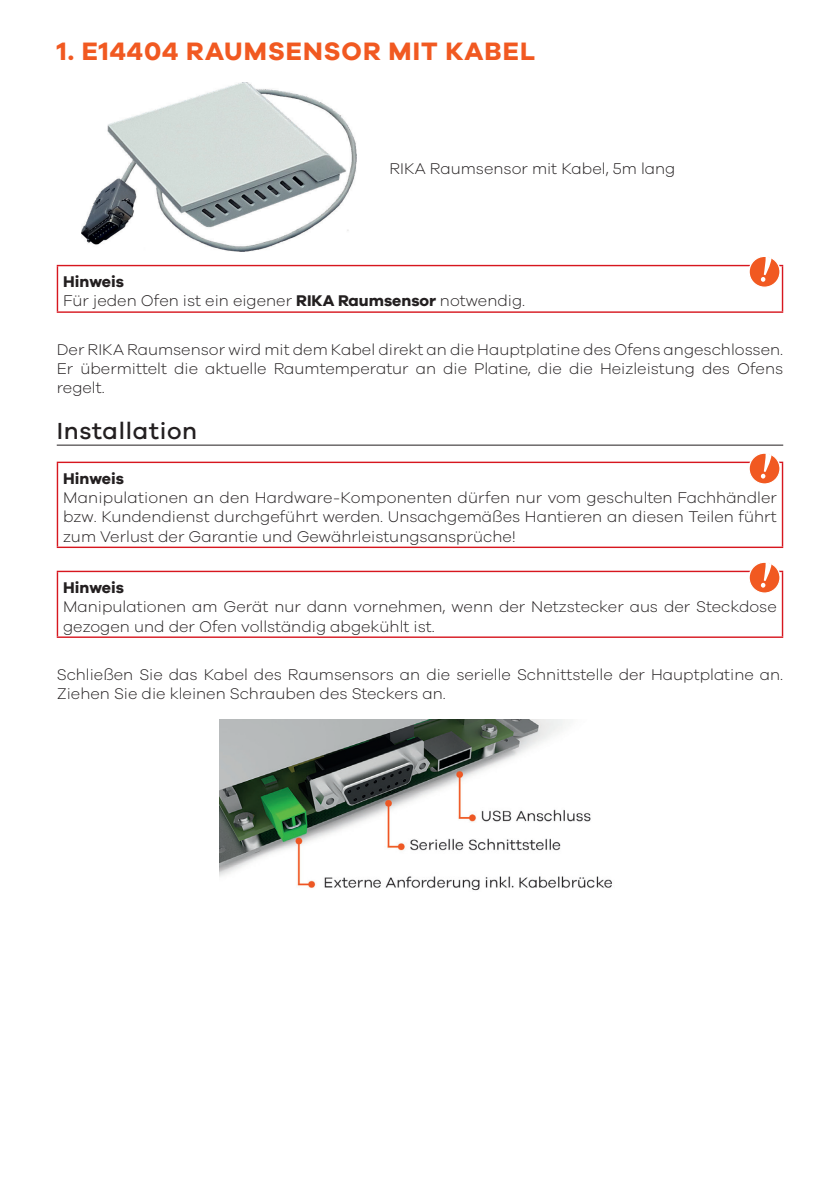
<style>
.page{position:relative;width:840px;height:1191px;background:#fff}
.page>*{position:absolute;margin:0;border:0;box-sizing:border-box;transform-origin:0 0}
.t1{font:700 26px "Galano Grotesque";letter-spacing:.04em;color:#f15921}
.H2_-_SubHeader{font:500 24px "Galano Grotesque";letter-spacing:.03em;color:#231f20}
.Tabellen_Hinweis_Tip{font:300 16px/19.2px "Galano Grotesque";color:#231f20;text-align:justify}
.BT_-_BodyText{font:300 16px/19.2px "Galano Grotesque";color:#231f20;text-align:justify}
.Tabellen_Hinweis_Tip-2{font:700 16px "Galano Grotesque";color:#231f20}
.s1{font-weight:700}
</style>
<div class="page">
<hr style="left:57px;top:444px;width:725px;height:1px;background:#231f20">
<img style="left:81px;top:82px;width:275px;height:169px">
<hr style="left:57px;top:265px;width:725px;height:1px;background:#d7171f">
<hr style="left:57px;top:266px;width:1px;height:45px;background:#d7171f">
<hr style="left:781px;top:266px;width:1px;height:45px;background:#d7171f">
<hr style="left:57px;top:311px;width:725px;height:2px;background:#d7171f">
<hr style="left:57px;top:461px;width:725px;height:2px;background:#d7171f">
<hr style="left:57px;top:463px;width:1px;height:83px;background:#d7171f">
<hr style="left:781px;top:463px;width:1px;height:83px;background:#d7171f">
<hr style="left:57px;top:546px;width:725px;height:2px;background:#d7171f">
<hr style="left:57px;top:571px;width:725px;height:1px;background:#d7171f">
<hr style="left:57px;top:572px;width:1px;height:64px;background:#d7171f">
<hr style="left:781px;top:572px;width:1px;height:64px;background:#d7171f">
<hr style="left:57px;top:636px;width:725px;height:2px;background:#d7171f">
<img style="left:219px;top:719px;width:393px;height:172px">
<div style="left:748px;top:256px;width:31px;height:31px;background:#f15921;border-radius:50%"></div>
<div style="left:748px;top:256px;width:32px;height:32px;border:1px solid #fff;border-radius:50%"></div>
<svg style="left:760px;top:256px;width:11px;height:26px"></svg>
<div style="left:748px;top:453px;width:31px;height:31px;background:#f15921;border-radius:50%"></div>
<div style="left:748px;top:452px;width:32px;height:32px;border:1px solid #fff;border-radius:50%"></div>
<svg style="left:760px;top:453px;width:11px;height:25px"></svg>
<div style="left:748px;top:562px;width:31px;height:31px;background:#f15921;border-radius:50%"></div>
<div style="left:748px;top:561px;width:32px;height:33px;border:1px solid #fff;border-radius:50%"></div>
<svg style="left:760px;top:562px;width:11px;height:25px"></svg>
<p class="t1" style="left:57px;top:35px;width:480px">1. E14404 RAUMSENSOR MIT KABEL</p>
<p class="BT_-_BodyText" style="left:389px;top:159px;width:287px">RIKA Raumsensor mit Kabel, 5m lang</p>
<p class="Tabellen_Hinweis_Tip-2" style="left:63px;top:272px;width:62px">Hinweis</p>
<p class="Tabellen_Hinweis_Tip" style="left:63px;top:291px;width:463px">Für jeden Ofen ist ein eigener <span class="s1">RIKA Raumsensor</span> notwendig.</p>
<p class="BT_-_BodyText" style="left:57px;top:339px;width:727px">Der RIKA Raumsensor wird mit dem Kabel direkt an die Hauptplatine des Ofens angeschlossen.<br>Er übermittelt die aktuelle Raumtemperatur an die Platine, die die Heizleistung des Ofens regelt.</p>
<p class="H2_-_SubHeader" style="left:57px;top:416px;width:142px">Installation</p>
<p class="Tabellen_Hinweis_Tip-2" style="left:63px;top:469px;width:62px">Hinweis</p>
<p class="Tabellen_Hinweis_Tip" style="left:63px;top:488px;width:714px">Manipulationen an den Hardware-Komponenten dürfen nur vom geschulten Fachhändler bzw. Kundendienst durchgeführt werden. Unsachgemäßes Hantieren an diesen Teilen führt zum Verlust der Garantie und Gewährleistungsansprüche!</p>
<p class="Tabellen_Hinweis_Tip-2" style="left:63px;top:578px;width:62px">Hinweis</p>
<p class="Tabellen_Hinweis_Tip" style="left:63px;top:597px;width:714px">Manipulationen am Gerät nur dann vornehmen, wenn der Netzstecker aus der Steckdose gezogen und der Ofen vollständig abgekühlt ist.</p>
<p class="BT_-_BodyText" style="left:57px;top:664px;width:727px">Schließen Sie das Kabel des Raumsensors an die serielle Schnittstelle der Hauptplatine an.<br>Ziehen Sie die kleinen Schrauben des Steckers an.</p>
</div>
